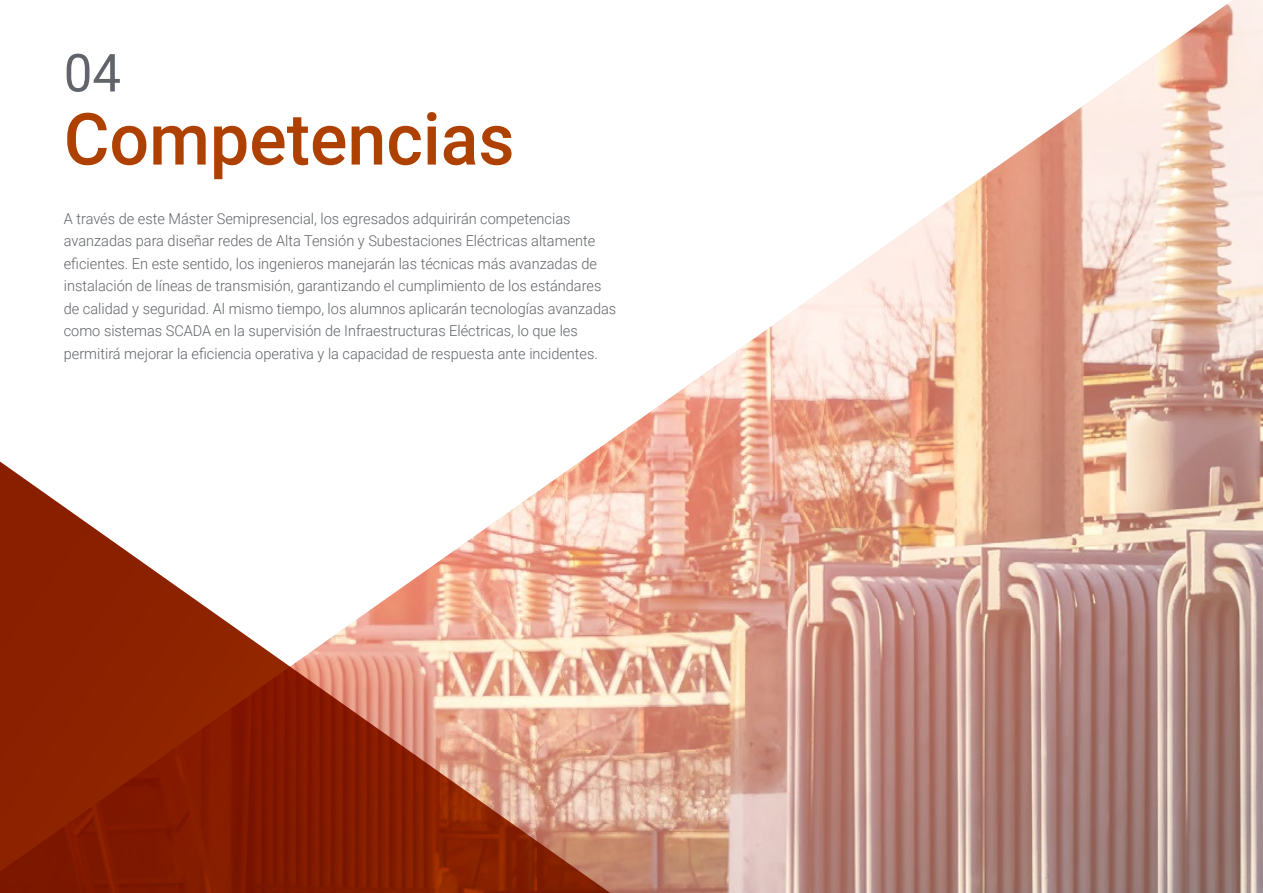
<style>
.page{position:relative;width:1263px;height:893px;background:#fff}
.page>*{position:absolute;margin:0;border:0;box-sizing:border-box;transform-origin:0 0}
.t1{font:500 72px "Roboto";color:#ae4000}
.t2{font:52.5px "Roboto";color:#61646a}
.t3{font:300 15px/22.5px "Roboto";color:#61646a}
</style>
<div class="page">
<img style="left:602px;top:0;width:661px;height:893px">
<svg style="left:0;top:446px;width:640px;height:447px"></svg>
<h2 class="t2" style="left:64px;top:36px;width:59px">04</h2>
<h1 class="t1" style="left:64px;top:89px;width:452px">Competencias</h1>
<p class="t3" style="left:64px;top:207px;width:554px">A través de este Máster Semipresencial, los egresados adquirirán competencias avanzadas para diseñar redes de Alta Tensión y Subestaciones Eléctricas altamente eficientes. En este sentido, los ingenieros manejarán las técnicas más avanzadas de instalación de líneas de transmisión, garantizando el cumplimiento de los estándares de calidad y seguridad. Al mismo tiempo, los alumnos aplicarán tecnologías avanzadas como sistemas SCADA en la supervisión de Infraestructuras Eléctricas, lo que les permitirá mejorar la eficiencia operativa y la capacidad de respuesta ante incidentes.</p>
</div>
